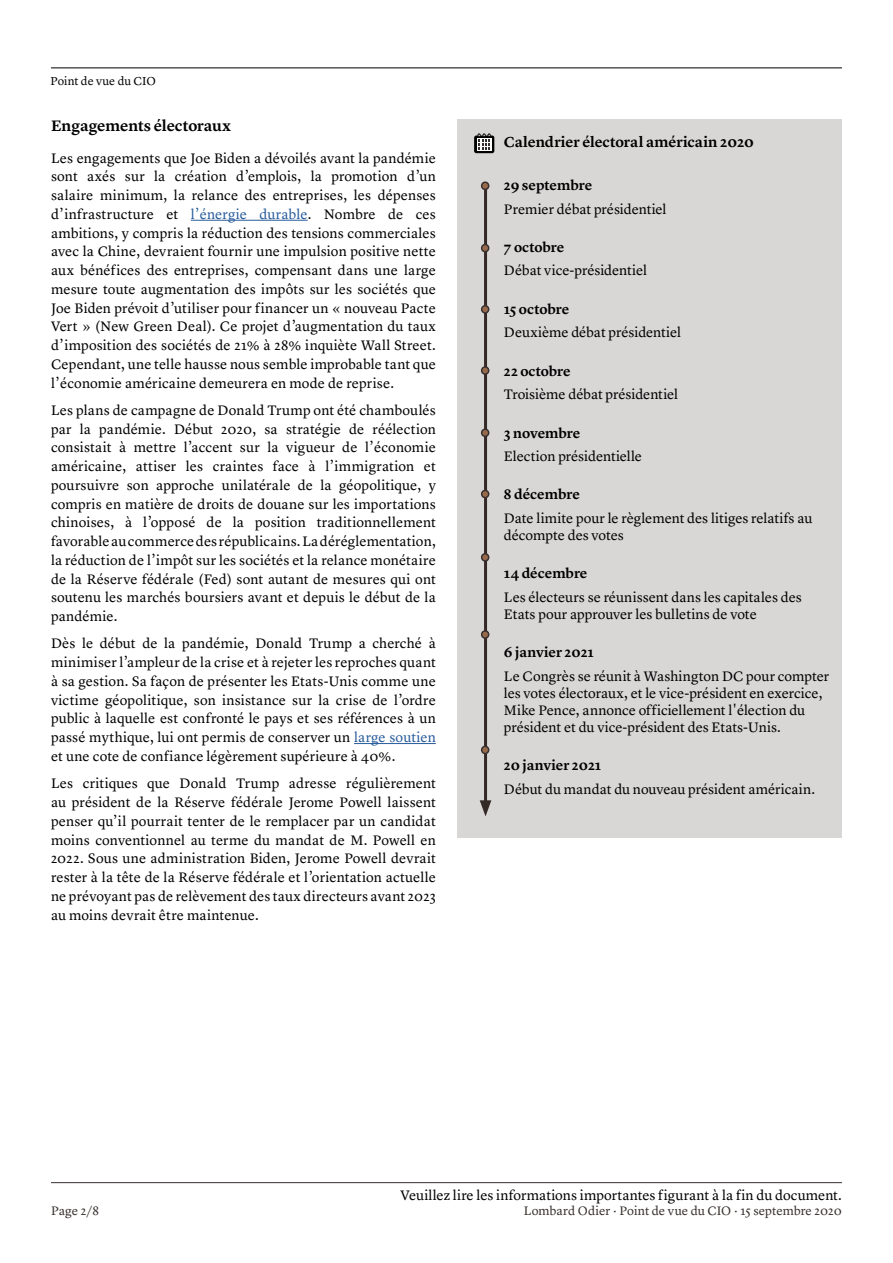
<style>
.page{position:relative;width:893px;height:1263px;background:#fff}
.page>*{position:absolute;margin:0;border:0;box-sizing:border-box;transform-origin:0 0}
.t1{font:600 15.75px "Lyon Text";letter-spacing:-.005em;color:#000}
.t2{font:600 15px "Lyon Text";color:#000}
.t3{font:14.25px/18.8px "Lyon Text";color:#000;text-align:justify}
.t4{font:600 14.25px "Lyon Text";letter-spacing:-.005em;color:#000}
.t5{font:12.75px "Lyon Text";color:#372f2d}
.t6{font:12px "Lyon Text";color:#000}
.s1{color:#275b9b}
</style>
<div class="page">
<hr style="left:51px;top:68px;width:791px;height:1px;background:#000">
<hr style="left:51px;top:1182px;width:791px;height:1px;background:#372f2d">
<hr style="left:191px;top:220px;width:117px;height:1px;background:#275b9b">
<hr style="left:354px;top:743px;width:82px;height:1px;background:#275b9b">
<div style="left:457px;top:119px;width:385px;height:719px;background:#d9d6d6"></div>
<hr style="left:484px;top:183px;width:3px;height:623px;background:#332926">
<svg style="left:480px;top:800px;width:11px;height:16px"></svg>
<div style="left:482px;top:182px;width:7px;height:7px;background:#986a4c;border-radius:50%"></div>
<div style="left:481px;top:181px;width:8px;height:9px;border:2px solid #372f2d;border-radius:50%"></div>
<div style="left:482px;top:244px;width:7px;height:8px;background:#986a4c;border-radius:50%"></div>
<div style="left:481px;top:244px;width:8px;height:8px;border:2px solid #372f2d;border-radius:50%"></div>
<div style="left:482px;top:306px;width:7px;height:7px;background:#986a4c;border-radius:50%"></div>
<div style="left:481px;top:305px;width:8px;height:9px;border:2px solid #372f2d;border-radius:50%"></div>
<div style="left:482px;top:367px;width:7px;height:7px;background:#986a4c;border-radius:50%"></div>
<div style="left:481px;top:366px;width:8px;height:9px;border:2px solid #372f2d;border-radius:50%"></div>
<div style="left:482px;top:429px;width:7px;height:7px;background:#986a4c;border-radius:50%"></div>
<div style="left:481px;top:428px;width:8px;height:9px;border:2px solid #372f2d;border-radius:50%"></div>
<div style="left:482px;top:490px;width:7px;height:8px;background:#986a4c;border-radius:50%"></div>
<div style="left:481px;top:490px;width:8px;height:8px;border:2px solid #372f2d;border-radius:50%"></div>
<div style="left:474px;top:136px;width:20px;height:17px;background:#000;border-radius:2px"></div>
<svg style="left:477px;top:138px;width:15px;height:13px"></svg>
<svg style="left:478px;top:134px;width:13px;height:15px"></svg>
<div style="left:482px;top:554px;width:7px;height:7px;background:#986a4c;border-radius:50%"></div>
<div style="left:481px;top:553px;width:8px;height:9px;border:2px solid #372f2d;border-radius:50%"></div>
<div style="left:482px;top:631px;width:7px;height:7px;background:#986a4c;border-radius:50%"></div>
<div style="left:481px;top:630px;width:8px;height:9px;border:2px solid #372f2d;border-radius:50%"></div>
<div style="left:482px;top:746px;width:7px;height:7px;background:#986a4c;border-radius:50%"></div>
<div style="left:481px;top:746px;width:8px;height:8px;border:2px solid #372f2d;border-radius:50%"></div>
<p class="t6" style="left:51px;top:72px;width:107px">Point de vue du CIO</p>
<p class="t1" style="left:51px;top:114px;width:182px">Engagements électoraux</p>
<p class="t3" style="left:51px;top:147px;width:386px">Les engagements que Joe Biden a dévoilés avant la pandémie sont axés sur la création d’emplois, la promotion d’un salaire minimum, la relance des entreprises, les dépenses d’infrastructure et <span class="s1">l’énergie durable</span>. Nombre de ces ambitions, y compris la réduction des tensions commerciales avec la Chine, devraient fournir une impulsion positive nette aux bénéfices des entreprises, compensant dans une large mesure toute augmentation des impôts sur les sociétés que Joe Biden prévoit d’utiliser pour financer un « nouveau Pacte Vert » (New Green Deal). Ce projet d’augmentation du taux d’imposition des sociétés de 21% à 28% inquiète Wall Street.<br>Cependant, une telle hausse nous semble improbable tant que l’économie américaine demeurera en mode de reprise.</p>
<p class="t3" style="left:51px;top:400px;width:386px">Les plans de campagne de Donald Trump ont été chamboulés par la pandémie. Début 2020, sa stratégie de réélection consistait à mettre l’accent sur la vigueur de l’économie américaine, attiser les craintes face à l’immigration et poursuivre son approche unilatérale de la géopolitique, y compris en matière de droits de douane sur les importations chinoises, à l’opposé de la position traditionnellement favorable au commerce des républicains. La déréglementation, la réduction de l’impôt sur les sociétés et la relance monétaire de la Réserve fédérale (Fed) sont autant de mesures qui ont soutenu les marchés boursiers avant et depuis le début de la pandémie.</p>
<p class="t3" style="left:51px;top:633px;width:386px">Dès le début de la pandémie, Donald Trump a cherché à minimiser l’ampleur de la crise et à rejeter les reproches quant à sa gestion. Sa façon de présenter les Etats-Unis comme une victime géopolitique, son insistance sur la crise de l’ordre public à laquelle est confronté le pays et ses références à un passé mythique, lui ont permis de conserver un <span class="s1">large soutien </span>et une cote de confiance légèrement supérieure à 40%.</p>
<p class="t3" style="left:51px;top:773px;width:386px">Les critiques que Donald Trump adresse régulièrement au président de la Réserve fédérale Jerome Powell laissent penser qu’il pourrait tenter de le remplacer par un candidat moins conventionnel au terme du mandat de M. Powell en 2022. Sous une administration Biden, Jerome Powell devrait rester à la tête de la Réserve fédérale et l’orientation actuelle ne prévoyant pas de relèvement des taux directeurs avant 2023 au moins devrait être maintenue.</p>
<p class="t2" style="left:504px;top:131px;width:252px">Calendrier électoral américain 2020</p>
<p class="t4" style="left:504px;top:174px;width:90px">29 septembre</p>
<p class="t3" style="left:504px;top:198px;width:164px">Premier débat présidentiel</p>
<p class="t4" style="left:504px;top:236px;width:62px">7 octobre</p>
<p class="t3" style="left:504px;top:260px;width:145px">Débat vice-présidentiel</p>
<p class="t4" style="left:504px;top:298px;width:67px">15 octobre</p>
<p class="t3" style="left:504px;top:322px;width:179px">Deuxième débat présidentiel</p>
<p class="t4" style="left:504px;top:360px;width:68px">22 octobre</p>
<p class="t3" style="left:504px;top:384px;width:176px">Troisième débat présidentiel</p>
<p class="t4" style="left:504px;top:422px;width:78px">3 novembre</p>
<p class="t3" style="left:504px;top:446px;width:140px">Election présidentielle</p>
<p class="t4" style="left:504px;top:484px;width:78px">8 décembre</p>
<p class="t3" style="left:504px;top:508px;width:310px;line-height:17.1px">Date limite pour le règlement des litiges relatifs au décompte des votes</p>
<p class="t4" style="left:504px;top:562px;width:85px">14 décembre</p>
<p class="t3" style="left:504px;top:587px;width:299px;line-height:17.1px">Les électeurs se réunissent dans les capitales des<br>Etats pour approuver les bulletins de vote</p>
<p class="t4" style="left:504px;top:641px;width:92px">6 janvier 2021</p>
<p class="t3" style="left:504px;top:666px;width:327px;line-height:17.1px;text-align:left">Le Congrès se réunit à Washington DC pour compter les votes électoraux, et le vice-président en exercice, Mike Pence, annonce officiellement l'élection du président et du vice-président des Etats-Unis.</p>
<p class="t4" style="left:504px;top:755px;width:99px">20 janvier 2021</p>
<p class="t3" style="left:504px;top:779px;width:313px">Début du mandat du nouveau président américain.</p>
<p class="t3" style="left:400px;top:1184px;width:443px">Veuillez lire les informations importantes figurant à la fin du document.</p>
<p class="t5" style="left:51px;top:1201px;width:50px">Page 2/8</p>
<p class="t5" style="left:524px;top:1201px;width:320px">Lombard Odier · Point de vue du CIO · 15 septembre 2020</p>
</div>
